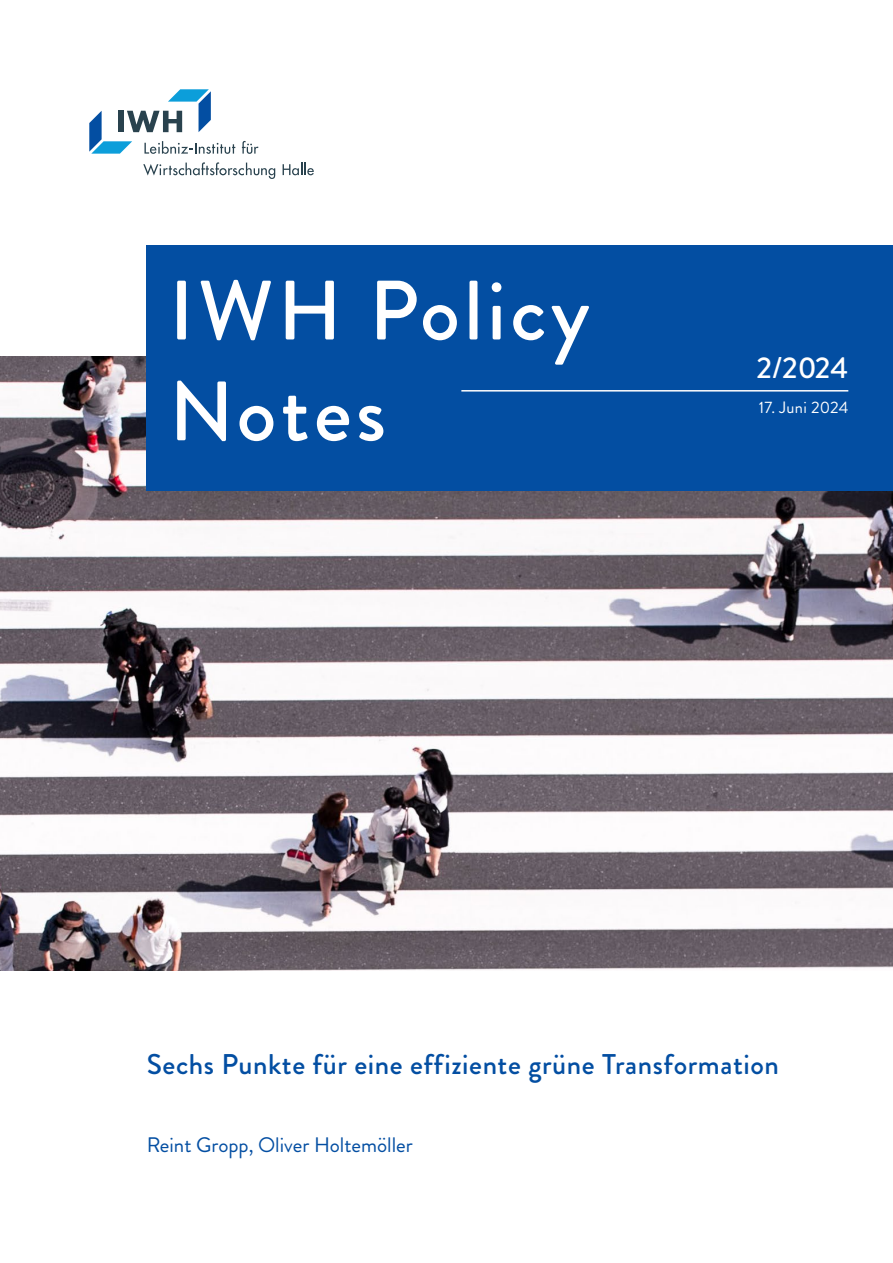
<style>
.page{position:relative;width:893px;height:1263px;background:#fff}
.page>*{position:absolute;margin:0;border:0;box-sizing:border-box;transform-origin:0 0}
.t1{font:500 84px/100.8px "Brandon Grotesque";letter-spacing:.05em;color:#fff}
.t2{font:500 30px "Brandon Grotesque";color:#fff}
.Überschrift_2_Zeilen{font:500 28.5px "Brandon Grotesque";letter-spacing:.02em;color:#034ea2}
.Überschrift_2_Zeilen-2{font:21px "Brandon Grotesque";color:#034ea2}
.t3{font:16.5px "Brandon Grotesque";letter-spacing:.01em;color:#fff}
</style>
<div class="page">
<svg style="left:242px;top:141px;width:16px;height:13px"></svg>
<svg style="left:143px;top:162px;width:132px;height:17px"></svg>
<svg style="left:283px;top:163px;width:31px;height:12px"></svg>
<svg style="left:89px;top:89px;width:146px;height:65px"></svg>
<img style="left:0;top:356px;width:893px;height:615px">
<div style="left:147px;top:246px;width:746px;height:245px;background:#034ea2"></div>
<hr style="left:461px;top:390px;width:387px;height:2px;background:#fff">
<h1 class="t1" style="left:169px;top:262px;width:422px">IWH Policy<br>Notes</h1>
<p class="t2" style="left:756px;top:347px;width:93px">2/2024</p>
<p class="t3" style="left:759px;top:396px;width:91px">17. Juni 2024</p>
<p class="Überschrift_2_Zeilen" style="left:147px;top:1044px;width:634px">Sechs Punkte für eine effiziente grüne Transformation</p>
<p class="Überschrift_2_Zeilen-2" style="left:147px;top:1130px;width:268px">Reint Gropp, Oliver Holtemöller</p>
</div>
